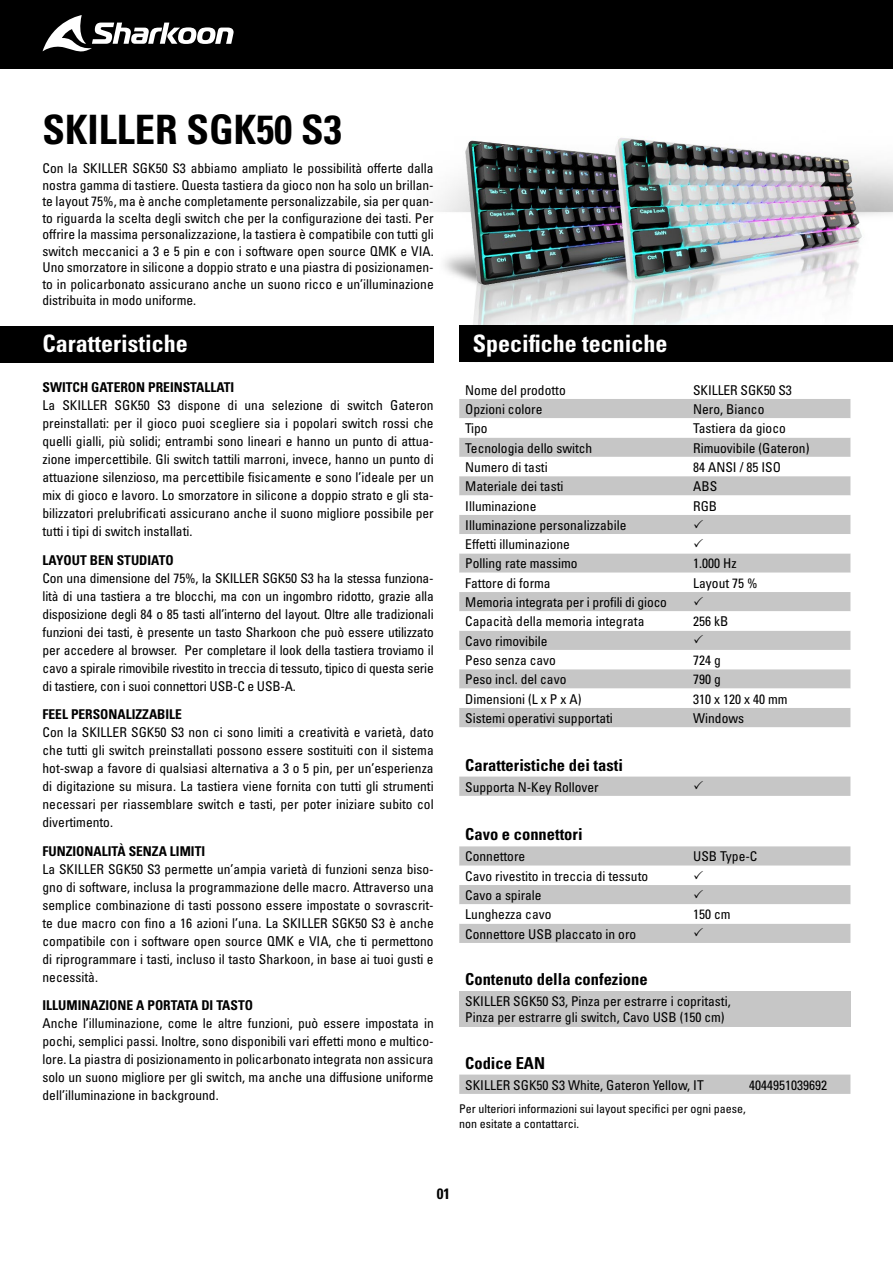
<style>
.page{position:relative;width:893px;height:1263px;background:#fff}
.page>*{position:absolute;margin:0;border:0;box-sizing:border-box;transform-origin:0 0}
.t1{font:40.5px "Univers LTCYR 67 Bold Cond";color:#000}
.t2{font:24px "Univers LTCYR 67 Bold Cond";color:#fff}
.t3{font:16.5px "Univers LTCYR 67 Bold Cond";color:#000}
.t4{font:15px "Univers LTCYR 67 Bold Cond";color:#000}
.t5{font:condensed 13.5px/18px "Univers LTCYR 57";color:#000;text-align:justify}
.t6{font:13.5px "Univers LTCYR 67 Bold Cond";color:#000}
.t7{font:condensed 12px/15px "Univers LTCYR 57";color:#000}
</style>
<div class="page">
<div style="left:0;top:0;width:893px;height:69px;background:#000"></div>
<svg style="left:43px;top:15px;width:191px;height:37px"></svg>
<img style="left:433px;top:138px;width:460px;height:187px">
<div style="left:0;top:325px;width:434px;height:37px;background:#000"></div>
<div style="left:459px;top:325px;width:434px;height:37px;background:#000"></div>
<div style="left:459px;top:399px;width:391px;height:328px;background:#c6c6c6"></div>
<svg style="left:459px;top:418px;width:391px;height:232px"></svg>
<svg style="left:459px;top:650px;width:391px;height:58px"></svg>
<div style="left:459px;top:1074px;width:391px;height:20px;background:#c6c6c6"></div>
<div style="left:459px;top:991px;width:391px;height:36px;background:#c6c6c6"></div>
<svg style="left:694px;top:519px;width:9px;height:9px"></svg>
<svg style="left:694px;top:538px;width:9px;height:9px"></svg>
<svg style="left:694px;top:596px;width:9px;height:9px"></svg>
<svg style="left:694px;top:635px;width:9px;height:9px"></svg>
<div style="left:459px;top:776px;width:391px;height:20px;background:#c6c6c6"></div>
<svg style="left:459px;top:846px;width:391px;height:97px"></svg>
<h1 class="t1" style="left:43px;top:105px;width:301px">SKILLER SGK50 S3</h1>
<p class="t5" style="left:43px;top:160px;width:393px;line-height:16.5px">Con la SKILLER SGK50 S3 abbiamo ampliato le possibilità offerte dalla nostra gamma di tastiere. Questa tastiera da gioco non ha solo un brillan&shy;te layout 75%, ma è anche completamente personalizzabile, sia per quan&shy;to riguarda la scelta degli switch che per la configurazione dei tasti. Per offrire la massima personalizzazione, la tastiera è compatibile con tutti gli switch meccanici a 3 e 5 pin e con i software open source QMK e VIA.<br>Uno smorzatore in silicone a doppio strato e una piastra di posizionamen&shy;to in policarbonato assicurano anche un suono ricco e un’illuminazione distribuita in modo uniforme.</p>
<h2 class="t2" style="left:43px;top:329px;width:147px">Caratteristiche</h2>
<p class="t6" style="left:43px;top:379px;width:193px">SWITCH GATERON PREINSTALLATI</p>
<p class="t5" style="left:43px;top:396px;width:393px">La SKILLER SGK50 S3 dispone di una selezione di switch Gateron preinstallati: per il gioco puoi scegliere sia i popolari switch rossi che quelli gialli, più solidi; entrambi sono lineari e hanno un punto di attua&shy;zione impercettibile. Gli switch tattili marroni, invece, hanno un punto di attuazione silenzioso, ma percettibile fisicamente e sono l’ideale per un mix di gioco e lavoro. Lo smorzatore in silicone a doppio strato e gli sta&shy;bilizzatori prelubrificati assicurano anche il suono migliore possibile per tutti i tipi di switch installati.</p>
<p class="t6" style="left:43px;top:552px;width:133px">LAYOUT BEN STUDIATO</p>
<p class="t5" style="left:43px;top:569px;width:393px">Con una dimensione del 75%, la SKILLER SGK50 S3 ha la stessa funziona&shy;lità di una tastiera a tre blocchi, ma con un ingombro ridotto, grazie alla disposizione degli 84 o 85 tasti all’interno del layout. Oltre alle tradizionali funzioni dei tasti, è presente un tasto Sharkoon che può essere utilizzato per accedere al browser. Per completare il look della tastiera troviamo il cavo a spirale rimovibile rivestito in treccia di tessuto, tipico di questa serie di tastiere, con i suoi connettori USB-C e USB-A.</p>
<p class="t6" style="left:43px;top:706px;width:141px">FEEL PERSONALIZZABILE</p>
<p class="t5" style="left:43px;top:723px;width:393px">Con la SKILLER SGK50 S3 non ci sono limiti a creatività e varietà, dato che tutti gli switch preinstallati possono essere sostituiti con il sistema hot-swap a favore di qualsiasi alternativa a 3 o 5 pin, per un’esperienza di digitazione su misura. La tastiera viene fornita con tutti gli strumenti necessari per riassemblare switch e tasti, per poter iniziare subito col divertimento.</p>
<p class="t6" style="left:43px;top:843px;width:164px">FUNZIONALITÀ SENZA LIMITI</p>
<p class="t5" style="left:43px;top:860px;width:393px">La SKILLER SGK50 S3 permette un’ampia varietà di funzioni senza biso&shy;gno di software, inclusa la programmazione delle macro. Attraverso una semplice combinazione di tasti possono essere impostate o sovrascrit&shy;te due macro con fino a 16 azioni l’una. La SKILLER SGK50 S3 è anche compatibile con i software open source QMK e VIA, che ti permettono di riprogrammare i tasti, incluso il tasto Sharkoon, in base ai tuoi gusti e necessità.</p>
<p class="t6" style="left:43px;top:997px;width:212px">ILLUMINAZIONE A PORTATA DI TASTO</p>
<p class="t5" style="left:43px;top:1014px;width:393px">Anche l’illuminazione, come le altre funzioni, può essere impostata in pochi, semplici passi. Inoltre, sono disponibili vari effetti mono e multico&shy;lore. La piastra di posizionamento in policarbonato integrata non assicura solo un suono migliore per gli switch, ma anche una diffusione uniforme dell’illuminazione in background.</p>
<h2 class="t2" style="left:473px;top:329px;width:196px">Specifiche tecniche</h2>
<p class="t5" style="left:465px;top:381px;width:102px">Nome del prodotto</p>
<p class="t5" style="left:693px;top:381px;width:100px">SKILLER SGK50 S3</p>
<p class="t5" style="left:465px;top:400px;width:79px">Opzioni colore</p>
<p class="t5" style="left:693px;top:400px;width:73px">Nero, Bianco</p>
<p class="t5" style="left:465px;top:419px;width:24px">Tipo</p>
<p class="t5" style="left:693px;top:419px;width:94px">Tastiera da gioco</p>
<p class="t5" style="left:465px;top:438px;width:129px">Tecnologia dello switch</p>
<p class="t5" style="left:693px;top:438px;width:118px">Rimuovibile (Gateron)</p>
<p class="t5" style="left:465px;top:458px;width:84px">Numero di tasti</p>
<p class="t5" style="left:693px;top:458px;width:89px">84 ANSI / 85 ISO</p>
<p class="t5" style="left:465px;top:477px;width:100px">Materiale dei tasti</p>
<p class="t5" style="left:693px;top:477px;width:26px">ABS</p>
<p class="t5" style="left:465px;top:496px;width:73px">Illuminazione</p>
<p class="t5" style="left:693px;top:496px;width:26px">RGB</p>
<p class="t5" style="left:465px;top:515px;width:163px;line-height:19.4px;text-align:left">Illuminazione personalizzabile<br>Effetti illuminazione<br>Polling rate massimo</p>
<p class="t5" style="left:693px;top:554px;width:45px">1.000 Hz</p>
<p class="t5" style="left:465px;top:574px;width:87px">Fattore di forma</p>
<p class="t5" style="left:693px;top:574px;width:66px">Layout 75 %</p>
<p class="t5" style="left:465px;top:592px;width:203px;line-height:19.4px">Memoria integrata per i profili di gioco<br>Capacità della memoria integrata</p>
<p class="t5" style="left:693px;top:612px;width:37px">256 kB</p>
<p class="t5" style="left:465px;top:631px;width:92px;line-height:19.4px">Cavo rimovibile<br>Peso senza cavo</p>
<p class="t5" style="left:693px;top:651px;width:29px">724 g</p>
<p class="t5" style="left:465px;top:670px;width:103px">Peso incl. del cavo</p>
<p class="t5" style="left:693px;top:670px;width:29px">790 g</p>
<p class="t5" style="left:465px;top:689px;width:118px">Dimensioni (L x P x A)</p>
<p class="t5" style="left:693px;top:689px;width:96px">310 x 120 x 40 mm</p>
<p class="t5" style="left:465px;top:709px;width:149px">Sistemi operativi supportati</p>
<p class="t5" style="left:693px;top:709px;width:52px">Windows</p>
<p class="t3" style="left:465px;top:754px;width:159px">Caratteristiche dei tasti</p>
<p class="t5" style="left:465px;top:777px;width:135px">Supporta N-Key Rollover</p>
<p class="t3" style="left:465px;top:824px;width:119px">Cavo e connettori</p>
<p class="t5" style="left:465px;top:847px;width:62px">Connettore</p>
<p class="t5" style="left:693px;top:847px;width:66px">USB Type-C</p>
<p class="t5" style="left:465px;top:866px;width:184px;line-height:19.4px;text-align:left">Cavo rivestito in treccia di tessuto<br>Cavo a spirale<br>Lunghezza cavo</p>
<p class="t5" style="left:693px;top:905px;width:39px">150 cm</p>
<p class="t5" style="left:465px;top:924px;width:172px">Connettore USB placcato in oro</p>
<p class="t3" style="left:465px;top:969px;width:184px">Contenuto della confezione</p>
<p class="t5" style="left:465px;top:993px;width:267px;line-height:16.2px">SKILLER SGK50 S3, Pinza per estrarre i copritasti,<br>Pinza per estrarre gli switch, Cavo USB (150 cm)</p>
<p class="t3" style="left:465px;top:1052px;width:81px">Codice EAN</p>
<p class="t5" style="left:465px;top:1075px;width:240px">SKILLER SGK50 S3 White, Gateron Yellow, IT</p>
<p class="t5" style="left:749px;top:1075px;width:79px">4044951039692</p>
<p class="t7" style="left:459px;top:1101px;width:288px">Per ulteriori informazioni sui layout specifici per ogni paese, non esitate a contattarci.</p>
<p class="t4" style="left:437px;top:1184px;width:15px">01</p>
</div>
